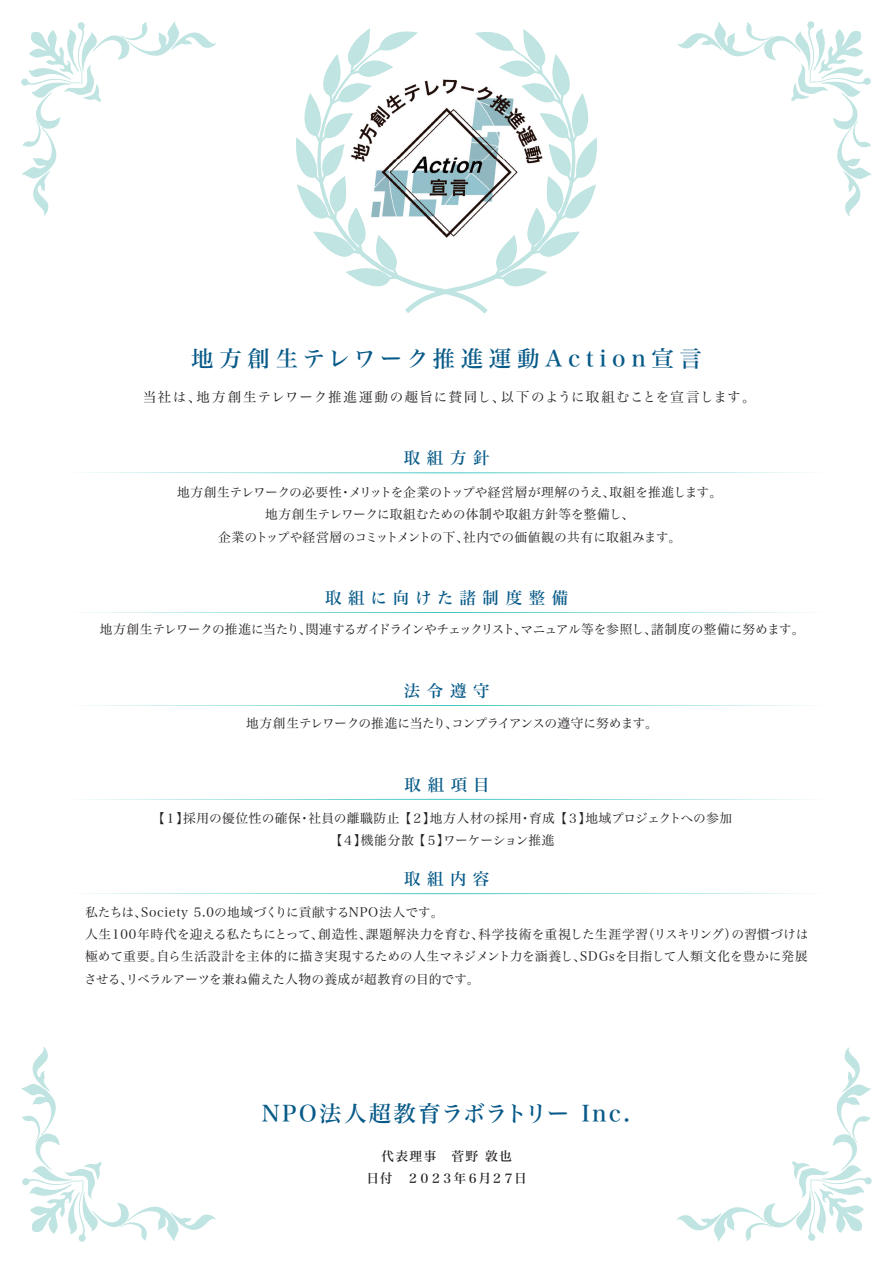
<style>
.page{position:relative;width:893px;height:1263px;background:#fff}
.page>*{position:absolute;margin:0;border:0;box-sizing:border-box;transform-origin:0 0}
.t1{font:22.5px "Hira Min Std N W5";letter-spacing:.25em;color:#075a88}
.t2{font:22.5px "Hira Min Std N W5";letter-spacing:.1em;color:#075a88}
.t3{font:16.5px "Hira Min Std N W5";letter-spacing:.4em;color:#075a88}
.t4{font:16.5px "Hira Min Std N W5";letter-spacing:.38em;color:#075a88}
.t5{font:13.5px "Hira Min Std N W3";letter-spacing:.085em;color:#231f20}
.t6{font:12.75px/22.4px "Hira Min Std N W3";color:#231f20;text-align:center}
.t7{font:12.75px "Hira Min Std N W3";letter-spacing:-.035em;color:#231f20}
.t8{font:12.75px "Hira Min Std N W3";letter-spacing:-.045em;color:#231f20}
.t9{font:12.75px/22.4px "Hira Min Std N W5";letter-spacing:-.005em;color:#231f20;text-align:center}
</style>
<div class="page">
<svg style="left:296px;top:28px;width:301px;height:286px"></svg>
<svg style="left:21px;top:21px;width:195px;height:195px"></svg>
<svg style="left:677px;top:21px;width:195px;height:195px"></svg>
<svg style="left:677px;top:1047px;width:195px;height:195px"></svg>
<svg style="left:21px;top:1047px;width:195px;height:195px"></svg>
<svg style="left:84px;top:472px;width:725px;height:1px"></svg>
<svg style="left:84px;top:612px;width:725px;height:1px"></svg>
<svg style="left:84px;top:705px;width:725px;height:1px"></svg>
<img style="left:394px;top:54px;width:105px;height:198px">
<img style="left:341px;top:54px;width:53px;height:211px">
<img style="left:499px;top:54px;width:52px;height:211px">
<img style="left:393px;top:252px;width:106px;height:13px">
<svg style="left:84px;top:893px;width:725px;height:1px"></svg>
<svg style="left:84px;top:799px;width:725px;height:1px"></svg>
<h1 class="t1" style="left:191px;top:342px;width:512px">地方創生テレワーク推進運動Action宣言</h1>
<p class="t5" style="left:143px;top:387px;width:614px">当社は、地方創生テレワーク推進運動の趣旨に賛同し、以下のように取組むことを宣言します。</p>
<p class="t3" style="left:404px;top:446px;width:87px">取組方針</p>
<p class="t6" style="left:177px;top:481px;width:547px">地方創生テレワークの必要性・メリットを企業のトップや経営層が理解のうえ、取組を推進します。地方創生テレワークに取組むための体制や取組方針等を整備し、<br>企業のトップや経営層のコミットメントの下、社内での価値観の共有に取組みます。</p>
<p class="t4" style="left:325px;top:586px;width:245px">取組に向けた諸制度整備</p>
<p class="t7" style="left:100px;top:620px;width:706px">地方創生テレワークの推進に当たり、関連するガイドラインやチェックリスト、マニュアル等を参照し、諸制度の整備に努めます。</p>
<p class="t3" style="left:404px;top:679px;width:87px">法令遵守</p>
<p class="t8" style="left:246px;top:714px;width:413px">地方創生テレワークの推進に当たり、コンプライアンスの遵守に努めます。</p>
<p class="t3" style="left:405px;top:773px;width:87px">取組項目</p>
<p class="t6" style="left:152px;top:806px;width:581px">【１】採用の優位性の確保・社員の離職防止 【２】地方人材の採用・育成 【３】地域プロジェクトへの参加【４】機能分散 【５】ワーケーション推進</p>
<p class="t3" style="left:404px;top:867px;width:87px">取組内容</p>
<p class="t6" style="left:84px;top:900px;width:726px;text-align:left">私たちは、Society 5.0の地域づくりに貢献するNPO法人です。<br>人生100年時代を迎える私たちにとって、創造性、課題解決力を育む、科学技術を重視した生涯学習（リスキリング）の習慣づけは極めて重要。自ら生活設計を主体的に描き実現するための人生マネジメント力を涵養し、SDGsを目指して人類文化を豊かに発展させる、リベラルアーツを兼ね備えた人物の養成が超教育の目的です。</p>
<h1 class="t2" style="left:262px;top:1097px;width:370px">NPO法人超教育ラボラトリー Inc.</h1>
<p class="t9" style="left:366px;top:1144px;width:162px">代表理事　菅野 敦也<br>日付　２０２３年６月２７日</p>
</div>
